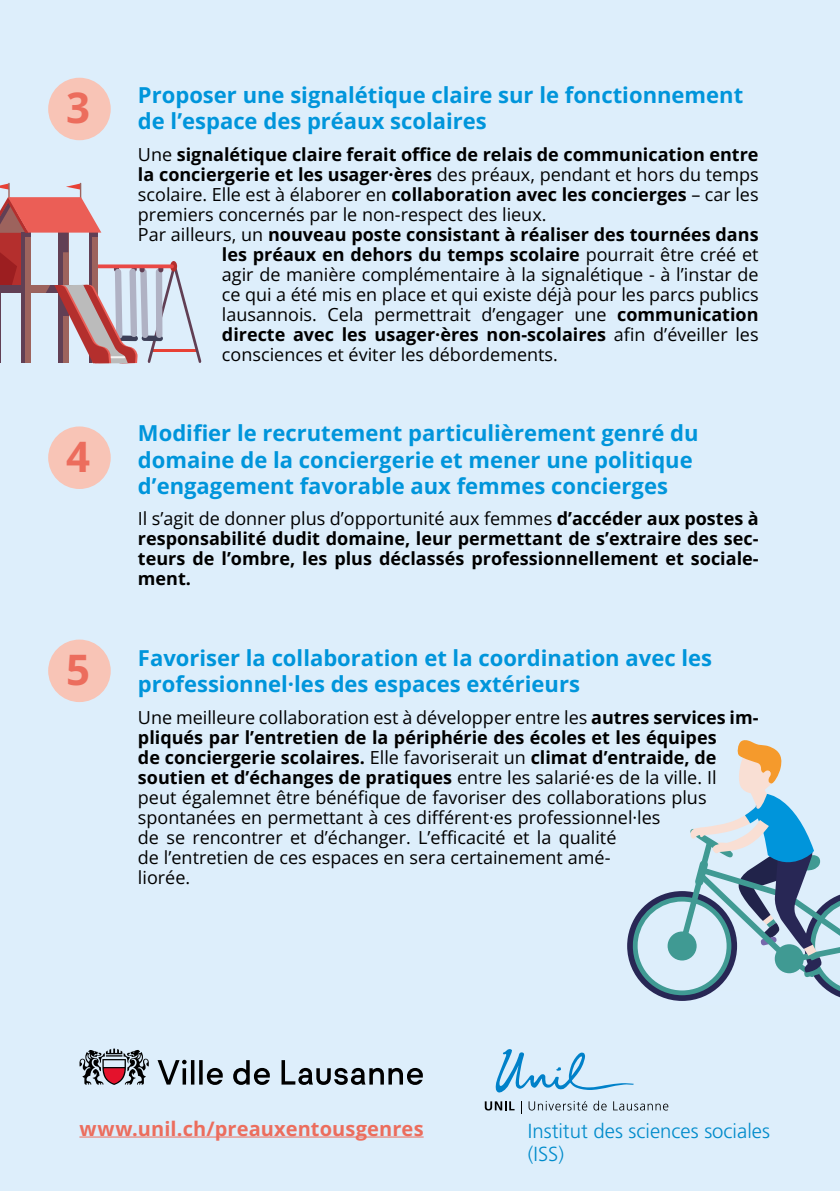
<style>
.page{position:relative;width:840px;height:1191px;background:#fff}
.page>*{position:absolute;margin:0;border:0;box-sizing:border-box;transform-origin:0 0}
.t1{font:700 42px "Open Sans";color:#ec6d5d}
.t2{font:700 22px/26.4px "Open Sans";color:#0095db}
.t3{font:300 20.4px/23.4px "Frutiger LT Std";color:#008bcb}
.t4{font:700 20px "Open Sans";letter-spacing:.005em;color:#ec6d5d}
.t5{font:18px/20px "Open Sans";color:#000}
.t6{font:700 18px/20px "Open Sans";color:#000;text-align:justify}
.s1{font-weight:400}
.s2{font-weight:700}
</style>
<div class="page">
<div style="left:0;top:0;width:839px;height:1191px;background:#ddeefb"></div>
<svg style="left:495px;top:1049px;width:139px;height:44px"></svg>
<svg style="left:484px;top:1101px;width:30px;height:9px"></svg>
<svg style="left:528px;top:1101px;width:59px;height:9px"></svg>
<svg style="left:593px;top:1100px;width:13px;height:10px"></svg>
<svg style="left:613px;top:1101px;width:55px;height:9px"></svg>
<svg style="left:79px;top:1048px;width:343px;height:37px"></svg>
<div style="left:48px;top:78px;width:63px;height:62px;background:#f8c4b6;border-radius:50%"></div>
<div style="left:48px;top:426px;width:63px;height:63px;background:#f8c4b6;border-radius:50%"></div>
<div style="left:48px;top:639px;width:63px;height:63px;background:#f8c4b6;border-radius:50%"></div>
<hr style="left:79px;top:1136px;width:344px;height:1px;background:#ec6d5d">
<svg style="left:0;top:183px;width:201px;height:180px"></svg>
<svg style="left:627px;top:740px;width:212px;height:261px"></svg>
<h1 class="t1" style="left:66px;top:79px;width:26px">3</h1>
<h1 class="t1" style="left:66px;top:428px;width:26px">4</h1>
<h1 class="t1" style="left:66px;top:641px;width:26px">5</h1>
<p class="t2" style="left:138px;top:81px;width:606px">Proposer une signalétique claire sur le fonctionnement de l’espace des préaux scolaires</p>
<p class="t6" style="left:138px;top:144px;width:621px"><span class="s1">Une</span> signalétique claire ferait office de relais de communication entre</p>
<p class="t6" style="left:138px;top:164px;width:622px">la conciergerie et les usager·ères <span class="s1">des préaux, pendant et hors du temps</span></p>
<p class="t5" style="left:138px;top:184px;width:622px">scolaire. Elle est à élaborer en <span class="s2">collaboration avec les concierges</span> – car les</p>
<p class="t5" style="left:138px;top:204px;width:410px">premiers concernés par le non-respect des lieux.</p>
<p class="t6" style="left:138px;top:224px;width:622px"><span class="s1">Par ailleurs, un</span> nouveau poste consistant à réaliser des tournées dans</p>
<p class="t6" style="left:222px;top:244px;width:538px">les préaux en dehors du temps scolaire <span class="s1">pourrait être créé et</span></p>
<p class="t5" style="left:222px;top:264px;width:538px">agir de manière complémentaire à la signalétique - à l’instar de</p>
<p class="t5" style="left:222px;top:284px;width:538px">ce qui a été mis en place et qui existe déjà pour les parcs publics</p>
<p class="t5" style="left:222px;top:304px;width:538px">lausannois. Cela permettrait d’engager une <span class="s2">communication</span></p>
<p class="t6" style="left:222px;top:324px;width:538px">directe avec les usager·ères non-scolaires <span class="s1">afin d’éveiller les</span></p>
<p class="t5" style="left:222px;top:344px;width:337px">consciences et éviter les débordements.</p>
<p class="t2" style="left:138px;top:419px;width:561px">Modifier le recrutement particulièrement genré du domaine de la conciergerie et mener une politique d’engagement favorable aux femmes concierges</p>
<p class="t6" style="left:138px;top:508px;width:622px"><span class="s1">Il s’agit de donner plus d’opportunité aux femmes</span> d’accéder aux postes à responsabilité dudit domaine, leur permettant de s’extraire des sec&shy;teurs de l’ombre, les plus déclassés professionnellement et sociale&shy;ment.</p>
<p class="t2" style="left:138px;top:644px;width:575px">Favoriser la collaboration et la coordination avec les professionnel·les des espaces extérieurs</p>
<p class="t5" style="left:138px;top:706px;width:621px">Une meilleure collaboration est à développer entre les <span class="s2">autres services im&shy;pliqués par l’entretien de la périphérie des écoles et les équipes<br>de conciergerie scolaires.</span> Elle favoriserait un <span class="s2">climat d’entraide, de soutien et d’échanges de pratiques</span> entre les salarié·es de la ville. Il peut égalemnet être bénéfique de favoriser des collaborations plus spontanées en permettant à ces différent·es professionnel·les<br>de se rencontrer et d’échanger. L’efficacité et la qualité<br>de l’entretien de ces espaces en sera certainement amé-<br>liorée.</p>
<p class="t4" style="left:79px;top:1115px;width:345px">www.unil.ch/preauxentousgenres</p>
<p class="t3" style="left:527px;top:1119px;width:243px">Institut des sciences sociales (ISS)</p>
</div>
